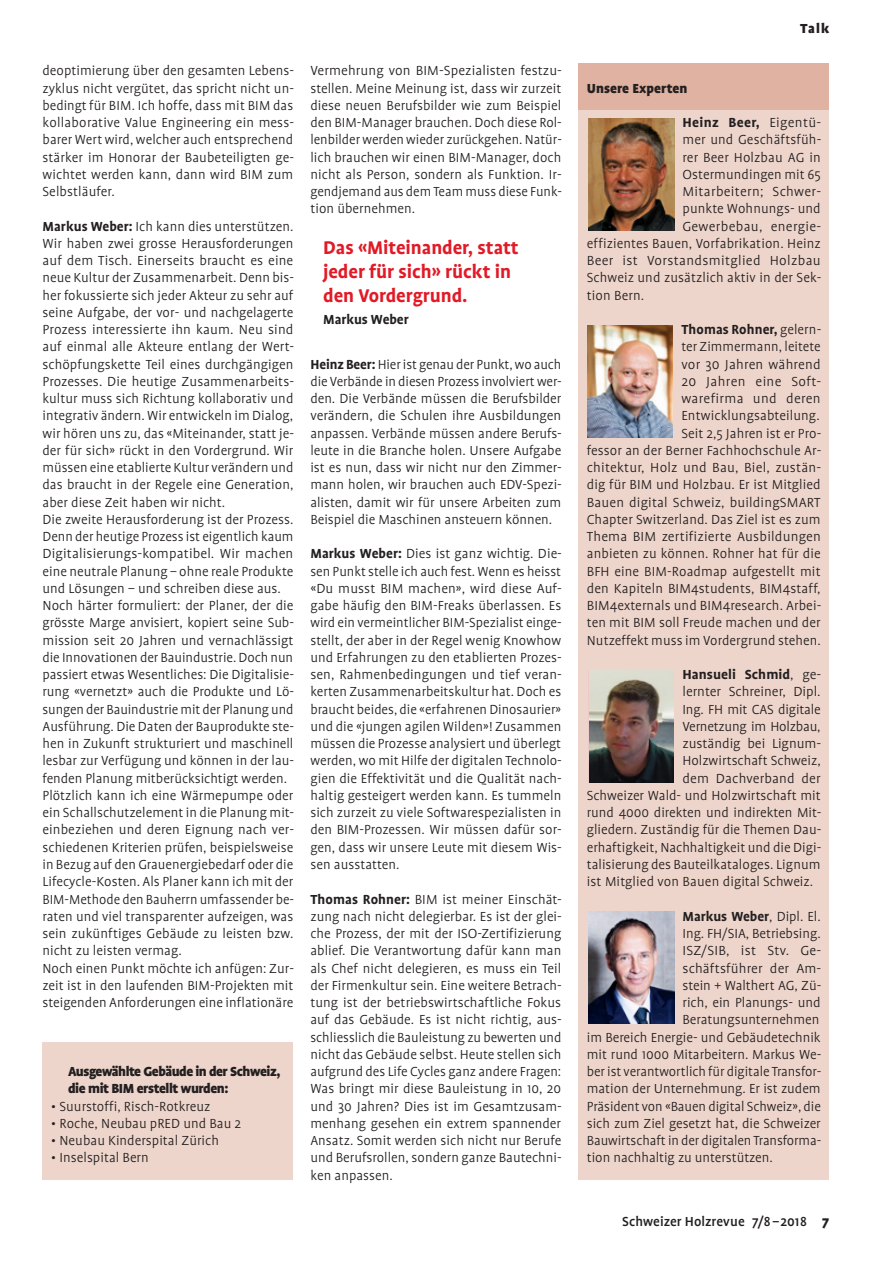
<style>
.page{position:relative;width:893px;height:1263px;background:#fff}
.page>*{position:absolute;margin:0;border:0;box-sizing:border-box;transform-origin:0 0}
.t1{font:700 21px/24px "Profile";letter-spacing:-.005em;color:#e21926}
.t2{font:300 15px/17.2px "Profile";letter-spacing:.005em;color:#231f20;text-align:justify}
.t3{font:900 15px/17.2px "Profile";letter-spacing:-.03em;color:#231f20}
.t4{font:700 15px "Profile";color:#231f20}
.t5{font:500 15px "Profile";letter-spacing:.005em;color:#231f20}
.t6{font:300 15px "Profile";letter-spacing:-.015em;color:#231f20}
.t7{font:700 15px "Profile";letter-spacing:.025em;color:#231f20}
.t8{font:900 15px "Profile";letter-spacing:.005em;color:#231f20}
.s1{font-weight:700}
.s2{font-weight:300}
.s3{font-weight:900}
</style>
<div class="page">
<div style="left:578px;top:110px;width:251px;height:1069px;background:#eed5cb"></div>
<img style="left:589px;top:119px;width:85px;height:112px">
<img style="left:589px;top:911px;width:85px;height:112px">
<div style="left:578px;top:64px;width:251px;height:46px;background:#dfb2a1"></div>
<img style="left:588px;top:326px;width:85px;height:112px">
<div style="left:43px;top:1042px;width:250px;height:138px;background:#eed5cb"></div>
<img style="left:589px;top:671px;width:85px;height:112px">
<p class="t2" style="left:43px;top:62px;width:253px">deoptimierung über den gesamten Lebens&shy;zyklus nicht vergütet, das spricht nicht un&shy;bedingt für BIM. Ich hoffe, dass mit BIM das kollaborative Value Engineering ein mess&shy;barer Wert wird, welcher auch entsprechend stärker im Honorar der Baubeteiligten ge&shy;wichtet werden kann, dann wird BIM zum Selbstläufer.</p>
<p class="t2" style="left:43px;top:218px;width:253px;text-align:left"><span class="s1">Markus Weber:</span> Ich kann dies unterstützen.<br>Wir haben zwei grosse Herausforderungen auf dem Tisch. Einerseits braucht es eine neue Kultur der Zusammenarbeit. Denn bis&shy;her fokussierte sich jeder Akteur zu sehr auf seine Aufgabe, der vor- und nachgelagerte Prozess interessierte ihn kaum. Neu sind auf einmal alle Akteure entlang der Wert&shy;schöpfungskette Teil eines durchgängigen Prozesses. Die heutige Zusammenarbeits&shy;kultur muss sich Richtung kollaborativ und integrativ ändern. Wir entwickeln im Dialog, wir hören uns zu, das «Miteinander, statt je&shy;der für sich» rückt in den Vordergrund. Wir müssen eine etablierte Kultur verändern und das braucht in der Regele eine Generation, aber diese Zeit haben wir nicht.<br>Die zweite Herausforderung ist der Prozess.<br>Denn der heutige Prozess ist eigentlich kaum Digitalisierungs-kompatibel. Wir machen eine neutrale Planung – ohne reale Produkte und Lösungen – und schreiben diese aus.<br>Noch härter formuliert: der Planer, der die grösste Marge anvisiert, kopiert seine Sub&shy;mission seit 20 Jahren und vernachlässigt die Innovationen der Bauindustrie. Doch nun passiert etwas Wesentliches: Die Digitalisie&shy;rung «vernetzt» auch die Produkte und Lö&shy;sungen der Bauindustrie mit der Planung und Ausführung. Die Daten der Bauprodukte ste&shy;hen in Zukunft strukturiert und maschinell lesbar zur Verfügung und können in der lau&shy;fenden Planung mitberücksichtigt werden.<br>Plötzlich kann ich eine Wärmepumpe oder ein Schallschutzelement in die Planung mit&shy;einbeziehen und deren Eignung nach ver&shy;schiedenen Kriterien prüfen, beispielsweise in Bezug auf den Grauenergiebedarf oder die Lifecycle-Kosten. Als Planer kann ich mit der BIM-Methode den Bauherrn umfassender be&shy;raten und viel transparenter aufzeigen, was sein zukünftiges Gebäude zu leisten bzw. nicht zu leisten vermag.<br>Noch einen Punkt möchte ich anfügen: Zur&shy;zeit ist in den laufenden BIM-Projekten mit steigenden Anforderungen eine inflationäre</p>
<p class="t3" style="left:68px;top:1062px;width:214px">Ausgewählte Gebäude in der Schweiz, die mit BIM erstellt wurden:</p>
<p class="t2" style="left:51px;top:1097px;width:161px">• Suurstoffi, Risch-Rotkreuz</p>
<p class="t2" style="left:51px;top:1115px;width:192px">• Roche, Neubau pRED und Bau 2</p>
<p class="t2" style="left:51px;top:1132px;width:169px">• Neubau Kinderspital Zürich</p>
<p class="t2" style="left:51px;top:1149px;width:99px">• Inselspital Bern</p>
<p class="t2" style="left:310px;top:62px;width:253px">Vermehrung von BIM-Spezialisten festzu&shy;stellen. Meine Meinung ist, dass wir zurzeit diese neuen Berufsbilder wie zum Beispiel den BIM-Manager brauchen. Doch diese Rol&shy;lenbilder werden wieder zurückgehen. Natür&shy;lich brauchen wir einen BIM-Manager, doch nicht als Person, sondern als Funktion. Ir&shy;gendjemand aus dem Team muss diese Funk&shy;tion übernehmen.</p>
<h1 class="t1" style="left:323px;top:235px;width:197px">Das «Miteinander, statt jeder für sich» rückt in den Vordergrund.</h1>
<p class="t4" style="left:323px;top:311px;width:87px">Markus Weber</p>
<p class="t2" style="left:310px;top:356px;width:253px"><span class="s1">Heinz Beer:</span> Hier ist genau der Punkt, wo auch die Verbände in diesen Prozess involviert wer&shy;den. Die Verbände müssen die Berufsbilder verändern, die Schulen ihre Ausbildungen anpassen. Verbände müssen andere Berufs&shy;leute in die Branche holen. Unsere Aufgabe ist es nun, dass wir nicht nur den Zimmer&shy;mann holen, wir brauchen auch EDV-Spezi&shy;alisten, damit wir für unsere Arbeiten zum Beispiel die Maschinen ansteuern können.</p>
<p class="t2" style="left:310px;top:545px;width:253px"><span class="s1">Markus Weber:</span> Dies ist ganz wichtig. Die&shy;sen Punkt stelle ich auch fest. Wenn es heisst «Du musst BIM machen», wird diese Auf&shy;gabe häufig den BIM-Freaks überlassen. Es wird ein vermeintlicher BIM-Spezialist einge&shy;stellt, der aber in der Regel wenig Knowhow und Erfahrungen zu den etablierten Prozes&shy;sen, Rahmenbedingungen und tief veran&shy;kerten Zusammenarbeitskultur hat. Doch es braucht beides, die «erfahrenen Dinosaurier» und die «jungen agilen Wilden»! Zusammen müssen die Prozesse analysiert und überlegt werden, wo mit Hilfe der digitalen Technolo&shy;gien die Effektivität und die Qualität nach&shy;haltig gesteigert werden kann. Es tummeln sich zurzeit zu viele Softwarespezialisten in den BIM-Prozessen. Wir müssen dafür sor&shy;gen, dass wir unsere Leute mit diesem Wis&shy;sen ausstatten.</p>
<p class="t2" style="left:310px;top:890px;width:253px"><span class="s1">Thomas Rohner:</span> BIM ist meiner Einschät&shy;zung nach nicht delegierbar. Es ist der glei&shy;che Prozess, der mit der ISO-Zertifizierung ablief. Die Verantwortung dafür kann man als Chef nicht delegieren, es muss ein Teil der Firmenkultur sein. Eine weitere Betrach&shy;tung ist der betriebswirtschaftliche Fokus auf das Gebäude. Es ist nicht richtig, aus&shy;schliesslich die Bauleistung zu bewerten und nicht das Gebäude selbst. Heute stellen sich aufgrund des Life Cycles ganz andere Fragen:<br>Was bringt mir diese Bauleistung in 10, 20 und 30 Jahren? Dies ist im Gesamtzusam&shy;menhang gesehen ein extrem spannender Ansatz. Somit werden sich nicht nur Berufe und Berufsrollen, sondern ganze Bautechni&shy;ken anpassen.</p>
<p class="t8" style="left:587px;top:80px;width:102px">Unsere Experten</p>
<p class="t3" style="left:800px;top:19px;width:31px">Talk</p>
<p class="t7" style="left:682px;top:114px;width:140px">Heinz Beer, <span class="s2">Eigentü-</span></p>
<p class="t2" style="left:682px;top:131px;width:140px">mer und Geschäftsfüh-</p>
<p class="t2" style="left:682px;top:149px;width:140px">rer Beer Holzbau AG in</p>
<p class="t2" style="left:682px;top:166px;width:140px">Ostermundingen mit 65</p>
<p class="t2" style="left:682px;top:183px;width:140px">Mitarbeitern; Schwer-</p>
<p class="t2" style="left:682px;top:200px;width:140px">punkte Wohnungs- und</p>
<p class="t2" style="left:682px;top:218px;width:140px">Gewerbebau, energie-</p>
<p class="t2" style="left:587px;top:235px;width:235px">effizientes Bauen, Vorfabrikation. Heinz</p>
<p class="t2" style="left:587px;top:252px;width:235px">Beer ist Vorstandsmitglied Holzbau</p>
<p class="t2" style="left:587px;top:269px;width:236px">Schweiz und zusätzlich aktiv in der Sek-</p>
<p class="t2" style="left:587px;top:287px;width:59px">tion Bern.</p>
<p class="t2" style="left:587px;top:321px;width:236px;text-align:right"><span class="s1">Thomas Rohner,</span> gelern-<br>ter Zimmermann, leitete<br>vor 30 Jahren während<br>20 Jahren eine Soft-<br>warefirma und deren Entwicklungsabteilung.<br>Seit 2,5 Jahren ist er Pro-<br>fessor an der Berner Fachhochschule Ar&shy;chitektur, Holz und Bau, Biel, zustän&shy;dig für BIM und Holzbau. Er ist Mitglied Bauen digital Schweiz, buildingSMART Chapter Switzerland. Das Ziel ist es zum Thema BIM zertifizierte Ausbildungen anbieten zu können. Rohner hat für die BFH eine BIM-Roadmap aufgestellt mit den Kapiteln BIM4students, BIM4staff, BIM4externals und BIM4research. Arbei&shy;ten mit BIM soll Freude machen und der Nutzeffekt muss im Vordergrund stehen.</p>
<p class="t4" style="left:682px;top:666px;width:140px">Hansueli Schmid<span class="s2">, ge-</span></p>
<p class="t2" style="left:682px;top:683px;width:140px">lernter Schreiner, Dipl.</p>
<p class="t2" style="left:682px;top:701px;width:140px">Ing. FH mit CAS digitale</p>
<p class="t6" style="left:682px;top:719px;width:140px">Vernetzung im Holzbau,</p>
<p class="t2" style="left:682px;top:735px;width:139px">zuständig bei Lignum-</p>
<p class="t2" style="left:682px;top:752px;width:140px">Holzwirtschaft Schweiz,</p>
<p class="t2" style="left:682px;top:770px;width:140px">dem Dachverband der</p>
<p class="t2" style="left:587px;top:787px;width:235px">Schweizer Wald- und Holzwirtschaft mit</p>
<p class="t2" style="left:587px;top:804px;width:236px">rund 4000 direkten und indirekten Mit-</p>
<p class="t2" style="left:587px;top:821px;width:236px">gliedern. Zuständig für die Themen Dau-</p>
<p class="t2" style="left:587px;top:839px;width:236px">erhaftigkeit, Nachhaltigkeit und die Digi-</p>
<p class="t2" style="left:587px;top:856px;width:235px">talisierung des Bauteilkataloges. Lignum</p>
<p class="t2" style="left:587px;top:873px;width:228px">ist Mitglied von Bauen digital Schweiz.</p>
<p class="t4" style="left:682px;top:908px;width:140px">Markus Weber<span class="s2">, Dipl. El.</span></p>
<p class="t2" style="left:682px;top:925px;width:140px">Ing. FH/SIA, Betriebsing.</p>
<p class="t2" style="left:682px;top:942px;width:140px">ISZ/SIB, ist Stv. Ge-</p>
<p class="t2" style="left:682px;top:959px;width:140px">schäftsführer der Am-</p>
<p class="t2" style="left:682px;top:977px;width:140px">stein + Walthert AG, Zü-</p>
<p class="t2" style="left:682px;top:994px;width:140px">rich, ein Planungs- und</p>
<p class="t2" style="left:682px;top:1011px;width:138px">Beratungsunternehmen</p>
<p class="t2" style="left:587px;top:1028px;width:235px">im Bereich Energie- und Gebäudetechnik</p>
<p class="t2" style="left:587px;top:1046px;width:236px">mit rund 1000 Mitarbeitern. Markus We-</p>
<p class="t2" style="left:587px;top:1063px;width:236px">ber ist verantwortlich für digitale Transfor-</p>
<p class="t2" style="left:587px;top:1080px;width:235px">mation der Unternehmung. Er ist zudem</p>
<p class="t2" style="left:587px;top:1097px;width:236px">Präsident von «Bauen digital Schweiz», die</p>
<p class="t2" style="left:587px;top:1115px;width:235px">sich zum Ziel gesetzt hat, die Schweizer</p>
<p class="t2" style="left:587px;top:1132px;width:236px">Bauwirtschaft in der digitalen Transforma-</p>
<p class="t2" style="left:587px;top:1149px;width:187px">tion nachhaltig zu unterstützen.</p>
<p class="t5" style="left:622px;top:1213px;width:209px">Schweizer Holzrevue 7/8 –2018 <span class="s3">7</span></p>
</div>
